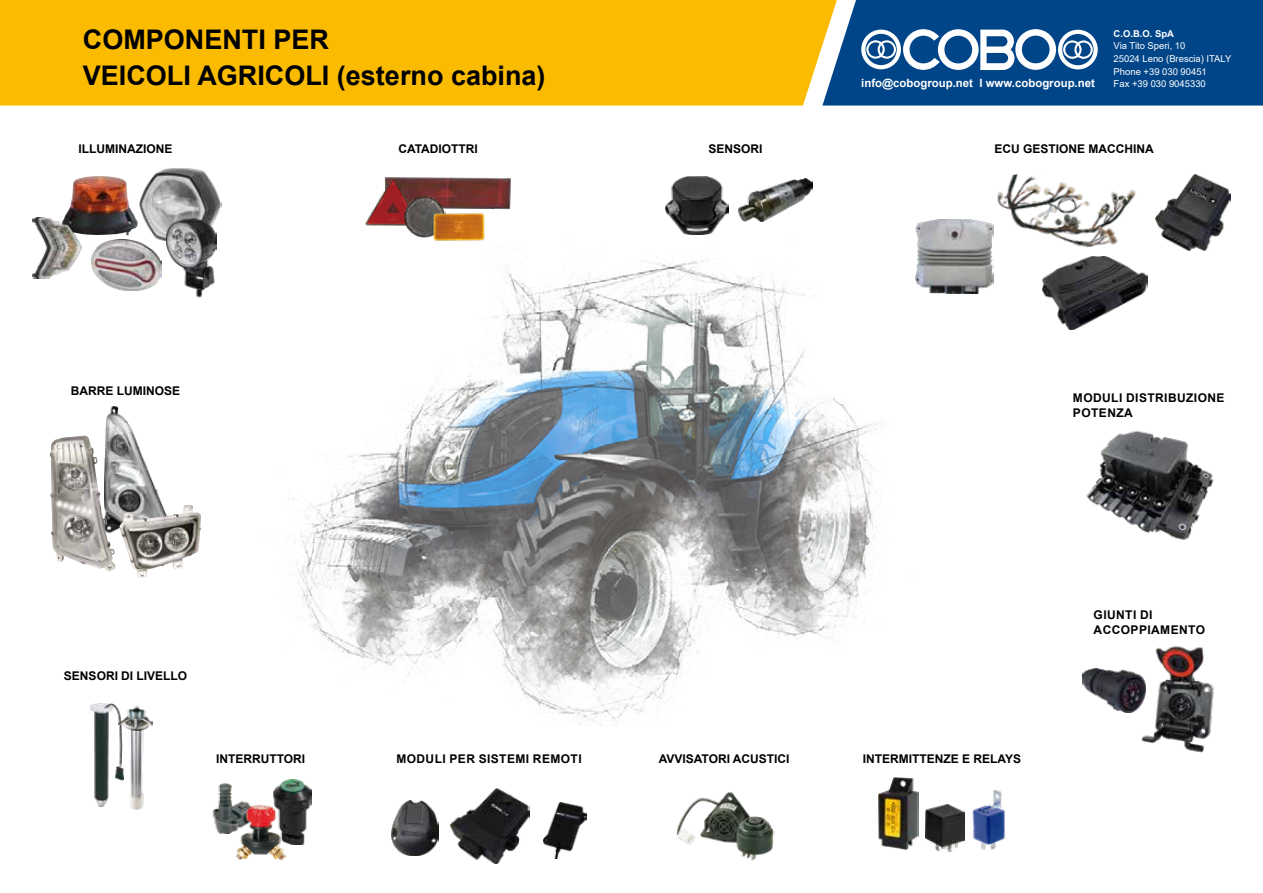
<style>
.page{position:relative;width:1263px;height:893px;background:#fff}
.page>*{position:absolute;margin:0;border:0;box-sizing:border-box;transform-origin:0 0}
.t1{font:700 27px/36px "Arial";color:#000}
.t2{font:700 12px "Arial";color:#000}
.t3{font:700 12px/15px "Arial";letter-spacing:.035em;color:#000}
.t4{font:700 11.4px "Arial";color:#fff}
.t5{font:9.45px/12.6px "Arial";color:#fff}
.t6{font:700 9.45px "Arial";color:#fff}
</style>
<div class="page">
<div style="left:837px;top:0;width:426px;height:106px;background:#004588"></div>
<div style="left:0;top:0;width:837px;height:106px;background:#fabb00"></div>
<svg style="left:861px;top:29px;width:237px;height:41px"></svg>
<img style="left:91px;top:704px;width:27px;height:102px">
<img style="left:118px;top:706px;width:34px;height:103px">
<img style="left:666px;top:176px;width:63px;height:54px">
<img style="left:739px;top:178px;width:73px;height:44px">
<img style="left:993px;top:174px;width:143px;height:86px">
<img style="left:1155px;top:174px;width:75px;height:77px">
<img style="left:915px;top:219px;width:78px;height:11px">
<img style="left:1043px;top:256px;width:104px;height:73px">
<img style="left:292px;top:230px;width:701px;height:496px">
<img style="left:421px;top:177px;width:90px;height:33px">
<img style="left:365px;top:177px;width:56px;height:49px">
<img style="left:403px;top:196px;width:43px;height:43px">
<img style="left:432px;top:213px;width:53px;height:30px">
<img style="left:878px;top:777px;width:41px;height:73px">
<img style="left:925px;top:804px;width:40px;height:48px">
<img style="left:972px;top:790px;width:33px;height:60px">
<img style="left:92px;top:239px;width:70px;height:51px">
<img style="left:64px;top:176px;width:74px;height:60px">
<img style="left:33px;top:217px;width:49px;height:61px">
<img style="left:138px;top:168px;width:83px;height:76px">
<img style="left:166px;top:219px;width:50px;height:79px">
<img style="left:1086px;top:430px;width:128px;height:110px">
<img style="left:1141px;top:646px;width:73px;height:107px">
<img style="left:1083px;top:669px;width:62px;height:43px">
<img style="left:677px;top:792px;width:73px;height:53px">
<img style="left:734px;top:815px;width:40px;height:46px">
<img style="left:451px;top:788px;width:78px;height:75px">
<img style="left:543px;top:802px;width:43px;height:56px">
<img style="left:392px;top:801px;width:46px;height:54px">
<img style="left:105px;top:407px;width:58px;height:124px">
<img style="left:50px;top:436px;width:65px;height:135px">
<img style="left:119px;top:505px;width:82px;height:73px">
<img style="left:212px;top:783px;width:37px;height:51px">
<img style="left:235px;top:803px;width:50px;height:58px">
<img style="left:274px;top:779px;width:37px;height:66px">
<h1 class="t1" style="left:83px;top:22px;width:464px">COMPONENTI PER<br>VEICOLI AGRICOLI (esterno cabina)</h1>
<p class="t6" style="left:1113px;top:27px;width:62px">C.O.B.O. SpA</p>
<p class="t5" style="left:1113px;top:40px;width:119px">Via Tito Speri, 10<br>25024 Leno (Brescia) ITALY<br>Phone +39 030 90451</p>
<p class="t4" style="left:861px;top:75px;width:235px">info@cobogroup.net I www.cobogroup.net</p>
<p class="t5" style="left:1113px;top:78px;width:94px">Fax +39 030 9045330</p>
<p class="t2" style="left:79px;top:140px;width:95px">ILLUMINAZIONE</p>
<p class="t2" style="left:398px;top:140px;width:81px">CATADIOTTRI</p>
<p class="t2" style="left:709px;top:140px;width:56px">SENSORI</p>
<p class="t2" style="left:71px;top:382px;width:111px">BARRE LUMINOSE</p>
<p class="t2" style="left:64px;top:667px;width:125px">SENSORI DI LIVELLO</p>
<p class="t2" style="left:994px;top:140px;width:161px">ECU GESTIONE MACCHINA</p>
<p class="t3" style="left:1073px;top:391px;width:153px">MODULI DISTRIBUZIONE<br>POTENZA</p>
<p class="t3" style="left:1093px;top:608px;width:113px">GIUNTI DI<br>ACCOPPIAMENTO</p>
<p class="t2" style="left:216px;top:750px;width:91px">INTERRUTTORI</p>
<p class="t2" style="left:659px;top:750px;width:132px">AVVISATORI ACUSTICI</p>
<p class="t2" style="left:863px;top:750px;width:160px">INTERMITTENZE E RELAYS</p>
<p class="t3" style="left:396px;top:751px;width:187px">MODULI PER SISTEMI REMOTI</p>
</div>
